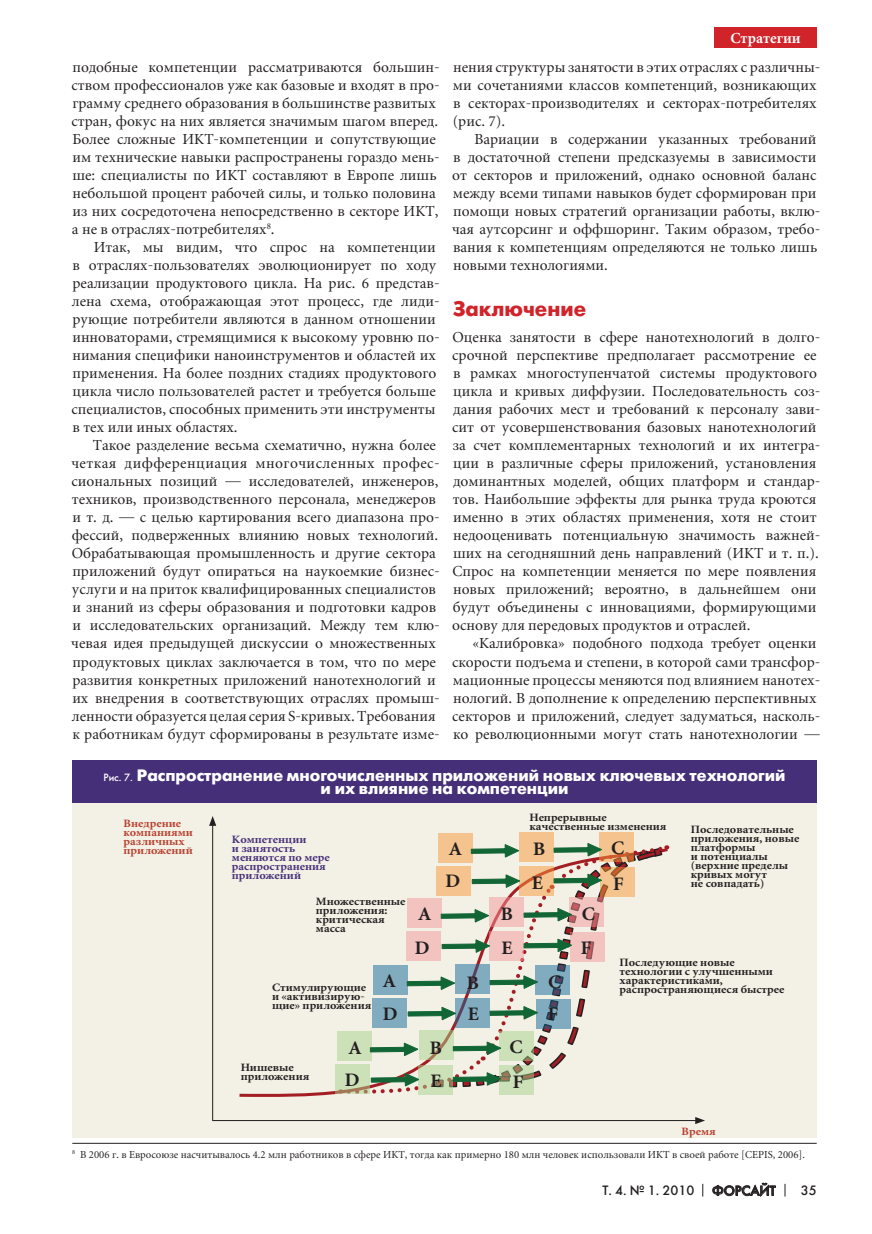
<style>
.page{position:relative;width:872px;height:1234px;background:#fff}
.page>*{position:absolute;margin:0;border:0;box-sizing:border-box;transform-origin:0 0}
.t1{font:700 21px "Futura Futuris C";color:#d1232a}
.t2{font:700 18.75px/33.2px "Miniature";color:#231f20;scale:1.04 1}
.t3{font:700 16.5px/13.5px "Futura Futuris C";color:#fff;text-align:center}
.t4{font:15px/18px "Miniature";color:#231f20}
.t5{font:700 15px "Miniature";color:#fff}
.t6{font:13.5px "Futura Futuris C";color:#231f20}
.t7{font:700 11.1px/9px "Miniature";color:#231f20;scale:1.09 1}
.t8{font:700 11.1px/9px "Miniature";color:#452f78;scale:1.09 1}
.t9{font:700 11.1px/9px "Miniature";color:#b7402f;scale:1.09 1}
.t10{font:10.5px "Miniature";color:#231f20}
.s1{font-weight:400;font-size:10.5px}
</style>
<div class="page">
<svg style="left:702px;top:1183px;width:1px;height:13px"></svg>
<svg style="left:784px;top:1183px;width:1px;height:13px"></svg>
<svg style="left:712px;top:1182px;width:64px;height:15px"></svg>
<div style="left:714px;top:27px;width:102px;height:21px;background:#d1232a"></div>
<div style="left:72px;top:791px;width:744px;height:346px;background:#f3f0e5"></div>
<hr style="left:72px;top:1142px;width:744px;height:1px;background:#231f20">
<div style="left:72px;top:760px;width:744px;height:42px;background:#452f78"></div>
<hr style="left:213px;top:1119px;width:484px;height:1px;background:#231f20">
<svg style="left:695px;top:1117px;width:10px;height:6px"></svg>
<hr style="left:212px;top:823px;width:1px;height:297px;background:#231f20">
<svg style="left:209px;top:816px;width:7px;height:9px"></svg>
<div style="left:337px;top:1030px;width:34px;height:30px;background:#cde1b8"></div>
<svg style="left:336px;top:1064px;width:4px;height:30px"></svg>
<div style="left:438px;top:832px;width:34px;height:30px;background:#f5c48e"></div>
<div style="left:600px;top:832px;width:34px;height:30px;background:#f5c48e"></div>
<div style="left:520px;top:831px;width:34px;height:30px;background:#f5c48e"></div>
<svg style="left:340px;top:841px;width:327px;height:254px"></svg>
<p class="t4" style="left:72px;top:59px;width:369px">подобные компетенции рассматриваются большин&shy;ством профессионалов уже как базовые и входят в про&shy;грамму среднего образования в большинстве развитых стран, фокус на них является значимым шагом вперед.<br>Более сложные ИКТ-компетенции и сопутствующие им технические навыки распространены гораздо мень&shy;ше: специалисты по ИКТ составляют в Европе лишь небольшой процент рабочей силы, и только половина из них сосредоточена непосредственно в секторе ИКТ, а не в отраслях-потребителях<sup>8</sup>.</p>
<p class="t4" style="left:72px;top:239px;width:369px;text-indent:22px">Итак, мы видим, что спрос на компетенции в отраслях-пользователях эволюционирует по ходу реализации продуктового цикла. На рис. 6 представ&shy;лена схема, отображающая этот процесс, где лиди&shy;рующие потребители являются в данном отношении инноваторами, стремящимися к высокому уровню по&shy;нимания специфики наноинструментов и областей их применения. На более поздних стадиях продуктового цикла число пользователей растет и требуется больше специалистов, способных применить эти инструменты в тех или иных областях.</p>
<p class="t4" style="left:71px;top:437px;width:370px;text-indent:22px">Такое разделение весьма схематично, нужна более четкая дифференциация многочисленных профес&shy;сиональных позиций — исследователей, инженеров, техников, производственного персонала, менеджеров и т. д. — с целью картирования всего диапазона про&shy;фессий, подверженных влиянию новых технологий.<br>Обрабатывающая промышленность и другие сектора приложений будут опираться на наукоемкие бизнес&shy;услуги и на приток квалифицированных специалистов и знаний из сферы образования и подготовки кадров и исследовательских организаций. Между тем клю&shy;чевая идея предыдущей дискуссии о множественных продуктовых циклах заключается в том, что по мере развития конкретных приложений нанотехнологий и их внедрения в соответствующих отраслях промыш&shy;ленности образуется целая серия S-кривых. Требования к работникам будут сформированы в результате изме-</p>
<p class="t5" style="left:730px;top:30px;width:72px">Стратегии</p>
<p class="t4" style="left:452px;top:59px;width:369px">нения структуры занятости в этих отраслях с различны&shy;ми сочетаниями классов компетенций, возникающих в секторах-производителях и секторах-потребителях (рис. 7).</p>
<p class="t4" style="left:452px;top:131px;width:370px;text-indent:22px">Вариации в содержании указанных требований в достаточной степени предсказуемы в зависимости от секторов и приложений, однако основной баланс между всеми типами навыков будет сформирован при помощи новых стратегий организации работы, вклю&shy;чая аутсорсинг и оффшоринг. Таким образом, требо&shy;вания к компетенциям определяются не только лишь новыми технологиями.</p>
<h1 class="t1" style="left:453px;top:297px;width:135px">Заключение</h1>
<p class="t4" style="left:452px;top:329px;width:369px">Оценка занятости в сфере нанотехнологий в долго&shy;срочной перспективе предполагает рассмотрение ее в рамках многоступенчатой системы продуктового цикла и кривых диффузии. Последовательность соз&shy;дания рабочих мест и требований к персоналу зави&shy;сит от усовершенствования базовых нанотехнологий за счет комплементарных технологий и их интегра&shy;ции в различные сферы приложений, установления доминантных моделей, общих платформ и стандар&shy;тов. Наибольшие эффекты для рынка труда кроются именно в этих областях применения, хотя не стоит недооценивать потенциальную значимость важней&shy;ших на сегодняшний день направлений (ИКТ и т. п.).<br>Спрос на компетенции меняется по мере появления новых приложений; вероятно, в дальнейшем они будут объединены с инновациями, формирующими основу для передовых продуктов и отраслей.</p>
<p class="t4" style="left:452px;top:635px;width:369px;text-indent:20px">«Калибровка» подобного подхода требует оценки скорости подъема и степени, в которой сами трансфор&shy;мационные процессы меняются под влиянием нанотех&shy;нологий. В дополнение к определению перспективных секторов и приложений, следует задуматься, насколь&shy;ко революционными могут стать нанотехнологии —</p>
<p class="t3" style="left:103px;top:768px;width:683px"><span class="s1">Рис. 7.</span> Распространение многочисленных приложений новых ключевых технологий и их влияние на компетенции</p>
<p class="t9" style="left:124px;top:819px;width:65px">Внедрение компаниями различных приложений</p>
<p class="t7" style="left:529px;top:813px;width:127px">Непрерывные качественные изменения</p>
<p class="t7" style="left:691px;top:825px;width:101px">Последовательные приложения, новые платформы<br>и потенциалы (верхние пределы кривых могут<br>не совпадать)</p>
<p class="t8" style="left:232px;top:835px;width:91px">Компетенции<br>и занятость меняются по мере распространения приложений</p>
<p class="t2" style="left:445px;top:833px;width:17px;line-height:32.2px">A<br>D</p>
<p class="t2" style="left:531px;top:832px;width:15px;line-height:33.8px">B<br>E</p>
<p class="t2" style="left:611px;top:831px;width:14px;line-height:35.2px">C<br>F</p>
<p class="t7" style="left:316px;top:896px;width:84px">Множественные приложения: критическая масса</p>
<p class="t2" style="left:418px;top:898px;width:14px">A</p>
<p class="t2" style="left:501px;top:898px;width:13px">B</p>
<p class="t2" style="left:581px;top:898px;width:14px">C</p>
<p class="t2" style="left:415px;top:931px;width:16px">D</p>
<p class="t2" style="left:501px;top:931px;width:12px">E</p>
<p class="t2" style="left:581px;top:931px;width:12px">F</p>
<p class="t7" style="left:272px;top:982px;width:93px">Стимулирующие и «активизирую&shy;щие» приложения</p>
<p class="t2" style="left:382px;top:964px;width:16px">A<br>D</p>
<p class="t2" style="left:467px;top:967px;width:13px;line-height:31.2px">B<br>E</p>
<p class="t2" style="left:548px;top:965px;width:14px;line-height:32.7px">C<br>F</p>
<p class="t7" style="left:241px;top:1063px;width:64px">Нишевые приложения</p>
<p class="t2" style="left:348px;top:1031px;width:14px">A</p>
<p class="t2" style="left:430px;top:1031px;width:13px">B</p>
<p class="t2" style="left:509px;top:1030px;width:14px">C</p>
<p class="t2" style="left:345px;top:1063px;width:16px">D</p>
<p class="t2" style="left:430px;top:1064px;width:12px">E</p>
<p class="t2" style="left:513px;top:1065px;width:12px">F</p>
<p class="t7" style="left:619px;top:958px;width:153px">Последующие новые технологии с улучшенными характеристиками, распространяющиеся быстрее</p>
<p class="t9" style="left:681px;top:1127px;width:33px">Время</p>
<p class="t10" style="left:72px;top:1149px;width:734px"><sup>8</sup> В 2006 г. в Евросоюзе насчитывалось 4.2 млн работников в сфере ИКТ, тогда как примерно 180 млн человек использовали ИКТ в своей работе [CEPIS, 2006].</p>
<p class="t6" style="left:602px;top:1182px;width:93px">Т. 4. № 1. 2010</p>
<p class="t6" style="left:712px;top:1182px;width:65px">Форсайт</p>
<p class="t6" style="left:801px;top:1182px;width:17px">35</p>
</div>
